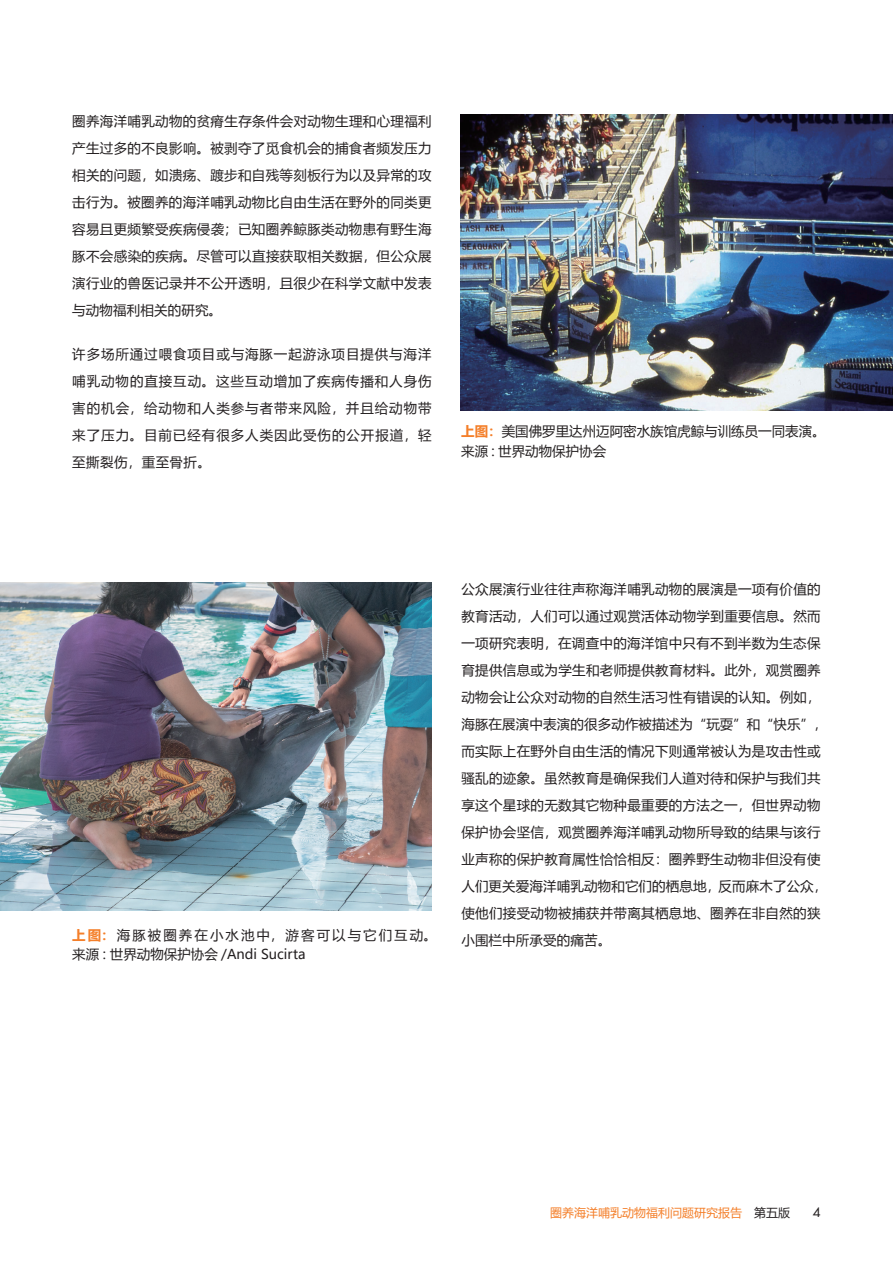
<style>
.page{position:relative;width:893px;height:1263px;background:#fff}
.page>*{position:absolute;margin:0;border:0;box-sizing:border-box;transform-origin:0 0}
.t1{font:15px "Futura Round";color:#231f20}
.t2{font:13.5px/27px "Microsoft Ya Hei";letter-spacing:.025em;color:#231f20;text-align:justify}
.t3{font:13.5px/19.5px "Microsoft Ya Hei";letter-spacing:.09em;color:#231f20}
.t4{font:13.5px/19.5px "Microsoft Ya Hei";color:#231f20}
.t5{font:12px "Microsoft Ya Hei";color:#f47f2a}
.s1{font-weight:700;color:#f47f2a}
.s2{color:#231f20}
</style>
<div class="page">
<img style="left:460px;top:115px;width:433px;height:295px">
<img style="left:0;top:583px;width:432px;height:327px">
<p class="t2" style="left:72px;top:108px;width:361px">圈养海洋哺乳动物的贫瘠生存条件会对动物生理和心理福利产生过多的不良影响。被剥夺了觅食机会的捕食者频发压力相关的问题，如溃疡、踱步和自残等刻板行为以及异常的攻击行为。被圈养的海洋哺乳动物比自由生活在野外的同类更容易且更频繁受疾病侵袭；已知圈养鲸豚类动物患有野生海豚不会感染的疾病。尽管可以直接获取相关数据，但公众展演行业的兽医记录并不公开透明，且很少在科学文献中发表与动物福利相关的研究。</p>
<p class="t2" style="left:72px;top:341px;width:361px">许多场所通过喂食项目或与海豚一起游泳项目提供与海洋哺乳动物的直接互动。这些互动增加了疾病传播和人身伤害的机会，给动物和人类参与者带来风险，并且给动物带来了压力。目前已经有很多人类因此受伤的公开报道，轻至撕裂伤，重至骨折。</p>
<p class="t4" style="left:461px;top:421px;width:366px"><span class="s1">上图：</span>美国佛罗里达州迈阿密水族馆虎鲸与训练员一同表演。来源 : 世界动物保护协会</p>
<p class="t3" style="left:72px;top:925px;width:366px"><span class="s1">上图：</span>海豚被圈养在小水池中，游客可以与它们互动。来源 : 世界动物保护协会 /Andi Sucirta</p>
<p class="t2" style="left:461px;top:576px;width:368px;text-align:left">公众展演行业往往声称海洋哺乳动物的展演是一项有价值的教育活动，人们可以通过观赏活体动物学到重要信息。然而一项研究表明，在调查中的海洋馆中只有不到半数为生态保育提供信息或为学生和老师提供教育材料。此外，观赏圈养动物会让公众对动物的自然生活习性有错误的认知。例如，海豚在展演中表演的很多动作被描述为“玩耍”和“快乐”，而实际上在野外自由生活的情况下则通常被认为是攻击性或骚乱的迹象。虽然教育是确保我们人道对待和保护与我们共享这个星球的无数其它物种最重要的方法之一，但世界动物保护协会坚信，观赏圈养海洋哺乳动物所导致的结果与该行业声称的保护教育属性恰恰相反：圈养野生动物非但没有使人们更关爱海洋哺乳动物和它们的栖息地，反而麻木了公众，使他们接受动物被捕获并带离其栖息地、圈养在非自然的狭小围栏中所承受的痛苦。</p>
<p class="t5" style="left:550px;top:1204px;width:241px">圈养海洋哺乳动物福利问题研究报告 <span class="s2">第五版</span></p>
<p class="t1" style="left:812px;top:1201px;width:10px">4</p>
</div>
